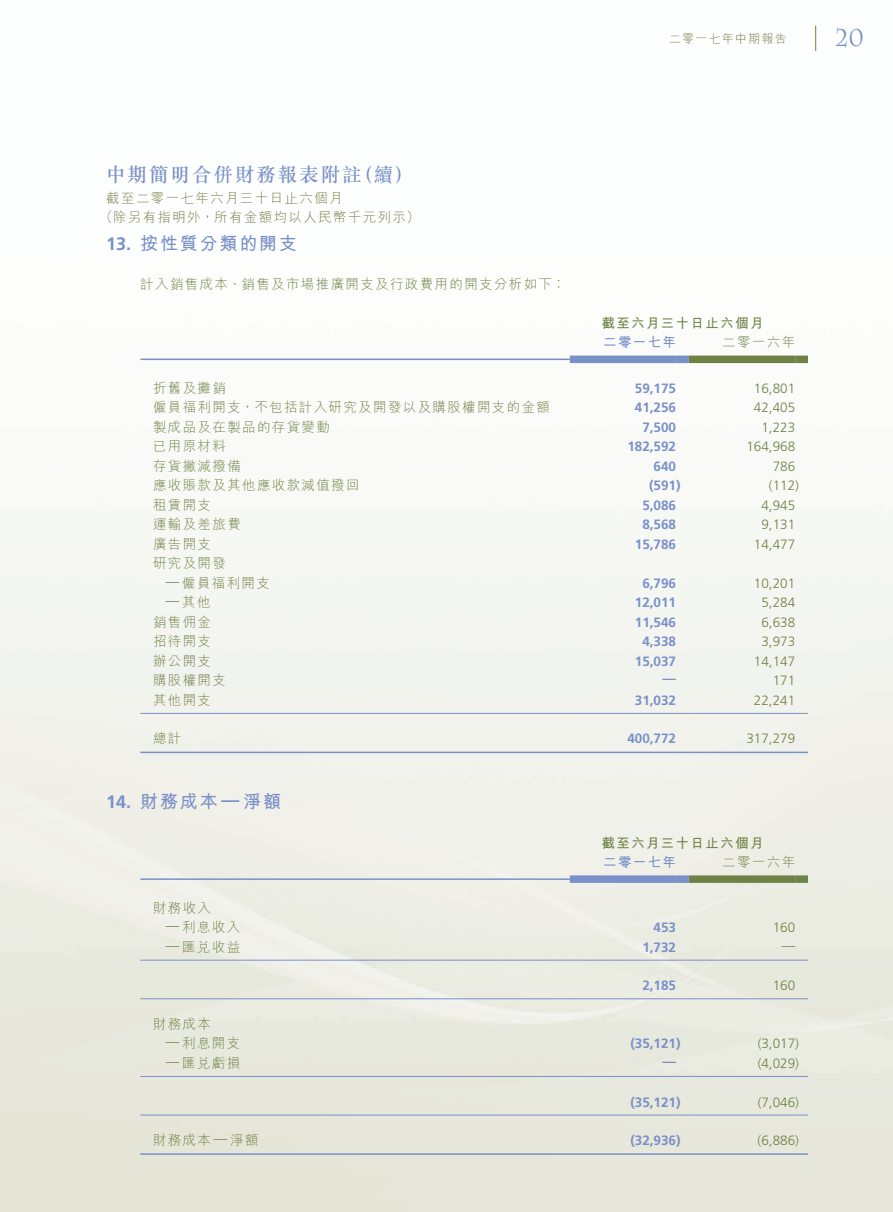
<style>
.page{position:relative;width:893px;height:1212px;background:#fff}
.page>*{position:absolute;margin:0;border:0;box-sizing:border-box;transform-origin:0 0}
.t1{font:24px "Charlemagne Std";color:#7a90c9}
.t2{font:500 19.5px "M Sung HK";letter-spacing:.1em;color:#7a90c9}
.t3{font:700 18px "M Hei HK";letter-spacing:.1em;color:#7a90c9}
.t4{font:300 13.5px/19.5px "M Hei HK";letter-spacing:.1em;color:#6e8245}
.t5{font:700 13.5px "Frutiger LT Std";color:#7a90c9}
.t6{font:300 13.5px "Frutiger LT Std";color:#6e8245}
.t7{font:700 13.5px "M Hei HK";letter-spacing:.1em;color:#6e8245}
.t8{font:700 13.5px "M Hei HK";letter-spacing:.1em;color:#7a90c9}
.t9{font:300 12px "M Hei HK";letter-spacing:.1em;color:#6e8245}
.s1{font-family:"Frutiger LT Std"}
</style>
<div class="page">
<svg style="left:815px;top:26px;width:1px;height:25px"></svg>
<hr style="left:140px;top:713px;width:430px;height:1px;background:#7a90c9">
<hr style="left:570px;top:713px;width:106px;height:1px;background:#7a90c9">
<svg style="left:676px;top:713px;width:13px;height:1px"></svg>
<hr style="left:689px;top:713px;width:106px;height:1px;background:#7a90c9">
<hr style="left:140px;top:752px;width:430px;height:1px;background:#7a90c9">
<hr style="left:570px;top:752px;width:106px;height:1px;background:#7a90c9">
<svg style="left:676px;top:752px;width:13px;height:1px"></svg>
<hr style="left:689px;top:752px;width:106px;height:1px;background:#7a90c9">
<hr style="left:140px;top:359px;width:430px;height:1px;background:#7a90c9">
<svg style="left:795px;top:752px;width:13px;height:1px"></svg>
<svg style="left:795px;top:713px;width:13px;height:1px"></svg>
<div style="left:570px;top:356px;width:106px;height:7px;background:#7a90c9"></div>
<div style="left:676px;top:356px;width:13px;height:7px;background:#7a90c9"></div>
<div style="left:689px;top:356px;width:106px;height:7px;background:#6e8245"></div>
<div style="left:795px;top:356px;width:13px;height:7px;background:#6e8245"></div>
<hr style="left:140px;top:960px;width:430px;height:1px;background:#7a90c9">
<hr style="left:570px;top:960px;width:106px;height:1px;background:#7a90c9">
<svg style="left:676px;top:960px;width:13px;height:1px"></svg>
<hr style="left:689px;top:960px;width:106px;height:1px;background:#7a90c9">
<hr style="left:140px;top:1076px;width:430px;height:1px;background:#7a90c9">
<hr style="left:570px;top:1076px;width:106px;height:1px;background:#7a90c9">
<svg style="left:676px;top:1076px;width:13px;height:1px"></svg>
<hr style="left:689px;top:1076px;width:106px;height:1px;background:#7a90c9">
<hr style="left:140px;top:1153px;width:430px;height:2px;background:#7a90c9">
<hr style="left:570px;top:1153px;width:106px;height:2px;background:#7a90c9">
<svg style="left:676px;top:1153px;width:13px;height:2px"></svg>
<hr style="left:689px;top:1153px;width:106px;height:2px;background:#7a90c9">
<hr style="left:140px;top:878px;width:430px;height:2px;background:#7a90c9">
<div style="left:570px;top:875px;width:106px;height:8px;background:#7a90c9"></div>
<div style="left:676px;top:875px;width:13px;height:8px;background:#7a90c9"></div>
<svg style="left:795px;top:1153px;width:13px;height:2px"></svg>
<svg style="left:795px;top:960px;width:13px;height:1px"></svg>
<svg style="left:795px;top:1076px;width:13px;height:1px"></svg>
<div style="left:689px;top:875px;width:106px;height:8px;background:#6e8245"></div>
<div style="left:795px;top:875px;width:13px;height:8px;background:#6e8245"></div>
<hr style="left:140px;top:1115px;width:430px;height:1px;background:#7a90c9">
<hr style="left:570px;top:1115px;width:106px;height:1px;background:#7a90c9">
<svg style="left:676px;top:1115px;width:13px;height:1px"></svg>
<hr style="left:689px;top:1115px;width:106px;height:1px;background:#7a90c9">
<svg style="left:795px;top:1115px;width:13px;height:1px"></svg>
<hr style="left:140px;top:998px;width:430px;height:1px;background:#7a90c9">
<hr style="left:570px;top:998px;width:106px;height:1px;background:#7a90c9">
<svg style="left:676px;top:998px;width:13px;height:1px"></svg>
<hr style="left:689px;top:998px;width:106px;height:1px;background:#7a90c9">
<svg style="left:795px;top:998px;width:13px;height:1px"></svg>
<p class="t9" style="left:669px;top:32px;width:119px">二零一七年中期報告</p>
<h1 class="t1" style="left:835px;top:24px;width:30px">20</h1>
<h2 class="t2" style="left:106px;top:161px;width:308px">中期簡明合併財務報表附註（續）</h2>
<p class="t4" style="left:100px;top:188px;width:321px;text-indent:7px">截至二零一七年六月三十日止六個月<br>（除另有指明外，所有金額均以人民幣千元列示）</p>
<h3 class="t3" style="left:106px;top:230px;width:192px"><span class="s1">13.</span> 按性質分類的開支</h3>
<p class="t4" style="left:140px;top:274px;width:427px">計入銷售成本、銷售及市場推廣開支及行政費用的開支分析如下︰</p>
<p class="t7" style="left:601px;top:313px;width:163px">截至六月三十日止六個月</p>
<p class="t8" style="left:603px;top:333px;width:74px">二零一七年</p>
<p class="t4" style="left:722px;top:333px;width:74px">二零一六年</p>
<p class="t4" style="left:153px;top:378px;width:74px">折舊及攤銷</p>
<p class="t5" style="left:635px;top:380px;width:43px">59,175</p>
<p class="t6" style="left:754px;top:381px;width:43px">16,801</p>
<p class="t4" style="left:153px;top:397px;width:398px">僱員福利開支，不包括計入研究及開發以及購股權開支的金額</p>
<p class="t5" style="left:635px;top:400px;width:43px">41,256</p>
<p class="t6" style="left:754px;top:400px;width:43px">42,405</p>
<p class="t4" style="left:153px;top:417px;width:178px">製成品及在製品的存貨變動</p>
<p class="t5" style="left:642px;top:419px;width:35px">7,500</p>
<p class="t6" style="left:761px;top:419px;width:35px">1,223</p>
<p class="t4" style="left:153px;top:436px;width:74px">已用原材料</p>
<p class="t5" style="left:627px;top:439px;width:50px">182,592</p>
<p class="t6" style="left:746px;top:439px;width:50px">164,968</p>
<p class="t4" style="left:153px;top:456px;width:89px">存貨撇減撥備</p>
<p class="t5" style="left:654px;top:458px;width:24px">640</p>
<p class="t6" style="left:773px;top:458px;width:24px">786</p>
<p class="t4" style="left:153px;top:475px;width:208px">應收賬款及其他應收款減值撥回</p>
<p class="t5" style="left:649px;top:478px;width:33px">(591)</p>
<p class="t6" style="left:769px;top:478px;width:32px">(112)</p>
<p class="t4" style="left:153px;top:495px;width:60px">租賃開支</p>
<p class="t5" style="left:642px;top:497px;width:35px">5,086</p>
<p class="t6" style="left:761px;top:497px;width:35px">4,945</p>
<p class="t4" style="left:153px;top:514px;width:89px">運輸及差旅費</p>
<p class="t5" style="left:642px;top:517px;width:35px">8,568</p>
<p class="t6" style="left:761px;top:517px;width:35px">9,131</p>
<p class="t4" style="left:153px;top:534px;width:60px">廣告開支</p>
<p class="t5" style="left:635px;top:536px;width:43px">15,786</p>
<p class="t6" style="left:754px;top:536px;width:43px">14,477</p>
<p class="t4" style="left:166px;top:553px;width:106px;text-indent:-13px">研究及開發<br><span class="s1">—</span>僱員福利開支</p>
<p class="t5" style="left:642px;top:575px;width:35px">6,796</p>
<p class="t6" style="left:754px;top:575px;width:43px">10,201</p>
<p class="t4" style="left:166px;top:592px;width:46px"><sup>—</sup>其他</p>
<p class="t5" style="left:635px;top:595px;width:43px">12,011</p>
<p class="t6" style="left:761px;top:595px;width:35px">5,284</p>
<p class="t4" style="left:153px;top:612px;width:60px">銷售佣金</p>
<p class="t5" style="left:635px;top:614px;width:43px">11,546</p>
<p class="t6" style="left:761px;top:614px;width:35px">6,638</p>
<p class="t4" style="left:153px;top:631px;width:60px">招待開支</p>
<p class="t5" style="left:642px;top:634px;width:35px">4,338</p>
<p class="t6" style="left:761px;top:634px;width:35px">3,973</p>
<p class="t4" style="left:153px;top:651px;width:60px">辦公開支</p>
<p class="t5" style="left:635px;top:653px;width:43px">15,037</p>
<p class="t6" style="left:754px;top:653px;width:43px">14,147</p>
<p class="t4" style="left:153px;top:670px;width:74px">購股權開支</p>
<p class="t5" style="left:663px;top:671px;width:15px">—</p>
<p class="t6" style="left:773px;top:673px;width:24px">171</p>
<p class="t4" style="left:153px;top:690px;width:60px">其他開支</p>
<p class="t5" style="left:635px;top:692px;width:43px">31,032</p>
<p class="t6" style="left:754px;top:692px;width:43px">22,241</p>
<p class="t4" style="left:153px;top:728px;width:30px">總計</p>
<p class="t5" style="left:627px;top:731px;width:50px">400,772</p>
<p class="t6" style="left:746px;top:731px;width:50px">317,279</p>
<h3 class="t3" style="left:106px;top:788px;width:176px"><span class="s1">14.</span> 財務成本<span class="s1">—</span>淨額</h3>
<p class="t4" style="left:166px;top:898px;width:76px;text-indent:-13px">財務收入<br><span class="s1">—</span>利息收入</p>
<p class="t7" style="left:601px;top:833px;width:163px">截至六月三十日止六個月</p>
<p class="t8" style="left:603px;top:852px;width:74px">二零一七年</p>
<p class="t4" style="left:722px;top:852px;width:74px">二零一六年</p>
<p class="t5" style="left:654px;top:919px;width:24px">453</p>
<p class="t6" style="left:773px;top:920px;width:24px">160</p>
<p class="t4" style="left:166px;top:937px;width:76px"><span class="s1">—</span>匯兌收益</p>
<p class="t5" style="left:642px;top:939px;width:35px">1,732</p>
<p class="t6" style="left:782px;top:937px;width:15px">—</p>
<p class="t5" style="left:642px;top:978px;width:35px">2,185</p>
<p class="t6" style="left:773px;top:978px;width:24px">160</p>
<p class="t4" style="left:166px;top:1014px;width:76px;text-indent:-13px">財務成本<br><span class="s1">—</span>利息開支</p>
<p class="t5" style="left:630px;top:1036px;width:52px">(35,121)</p>
<p class="t6" style="left:758px;top:1036px;width:43px">(3,017)</p>
<p class="t4" style="left:166px;top:1053px;width:76px"><span class="s1">—</span>匯兌虧損</p>
<p class="t5" style="left:663px;top:1053px;width:15px">—</p>
<p class="t6" style="left:758px;top:1055px;width:43px">(4,029)</p>
<p class="t5" style="left:630px;top:1094px;width:52px">(35,121)</p>
<p class="t6" style="left:758px;top:1094px;width:43px">(7,046)</p>
<p class="t4" style="left:153px;top:1130px;width:107px">財務成本<span class="s1">—</span>淨額</p>
<p class="t5" style="left:630px;top:1132px;width:52px">(32,936)</p>
<p class="t6" style="left:758px;top:1133px;width:43px">(6,886)</p>
</div>
